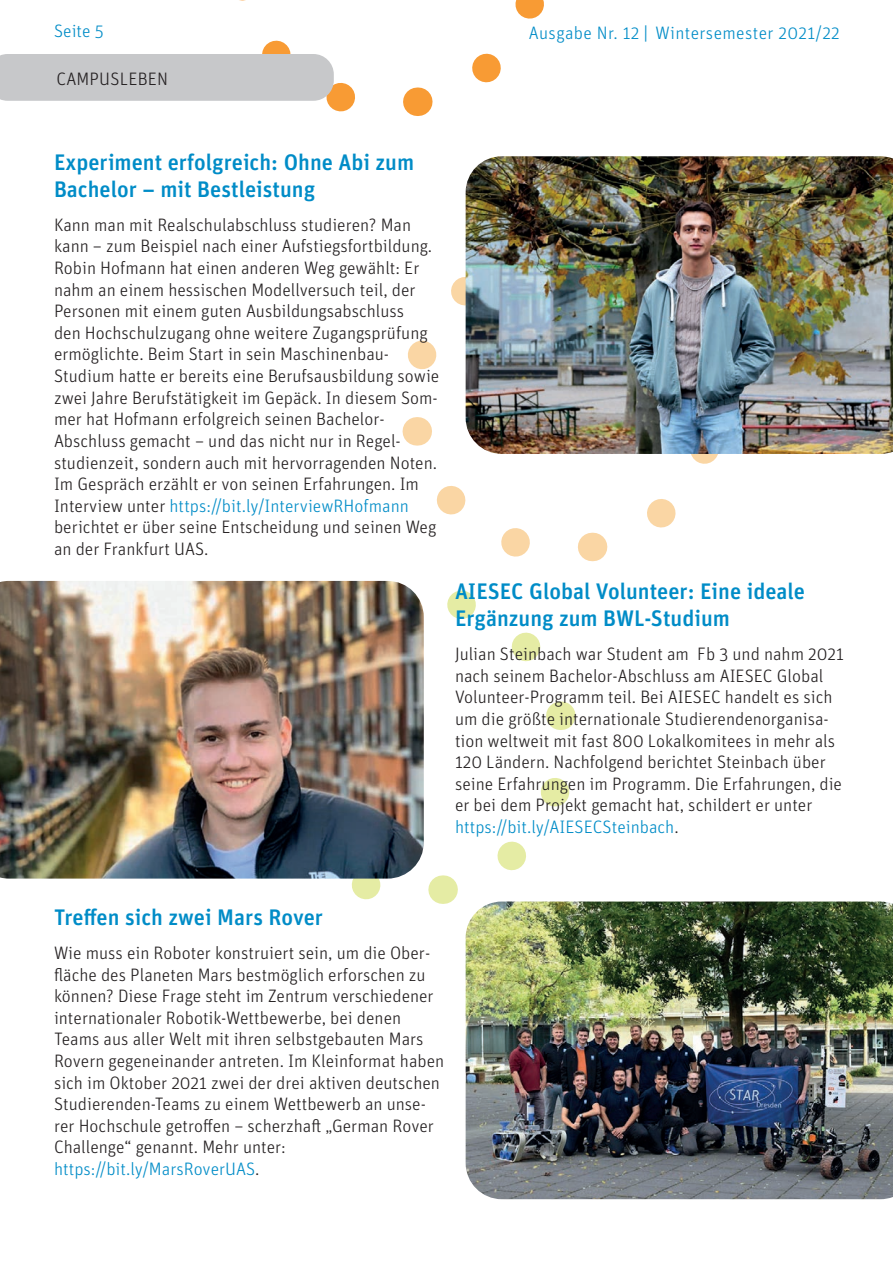
<style>
.page{position:relative;width:893px;height:1263px;background:#fff}
.page>*{position:absolute;margin:0;border:0;box-sizing:border-box;transform-origin:0 0}
.t1{font:500 22.5px/27px "Unit Pro";color:#008cc7}
.t2{font:300 18px/21.6px "Unit Pro";color:#231f20}
.t3{font:300 18px "Unit Pro";letter-spacing:.02em;color:#008cc7}
.s1{font-style:italic}
.s2{color:#008cc7}
</style>
<div class="page">
<svg style="left:261px;top:878px;width:173px;height:23px"></svg>
<svg style="left:497px;top:701px;width:79px;height:170px"></svg>
<svg style="left:443px;top:875px;width:1px;height:29px"></svg>
<svg style="left:436px;top:486px;width:148px;height:176px"></svg>
<svg style="left:647px;top:454px;width:71px;height:74px"></svg>
<svg style="left:402px;top:251px;width:64px;height:195px"></svg>
<svg style="left:592px;top:533px;width:1px;height:28px"></svg>
<svg style="left:472px;top:0;width:72px;height:83px"></svg>
<svg style="left:417px;top:88px;width:1px;height:28px"></svg>
<img style="left:466px;top:156px;width:427px;height:298px">
<img style="left:0;top:581px;width:424px;height:297px">
<img style="left:466px;top:901px;width:427px;height:298px">
<svg style="left:0;top:40px;width:409px;height:73px"></svg>
<p class="t3" style="left:54px;top:19px;width:51px">Seite 5</p>
<p class="t3" style="left:529px;top:21px;width:312px">Ausgabe Nr. 12 <span class="s1">/</span>Wintersemester 2021/22</p>
<p class="t2" style="left:56px;top:68px;width:113px">CAMPUSLEBEN</p>
<p class="t1" style="left:54px;top:147px;width:362px">Experiment erfolgreich: Ohne Abi zum<br>Bachelor – mit Bestleistung</p>
<p class="t2" style="left:54px;top:213px;width:387px">Kann man mit Realschulabschluss studieren? Man kann – zum Beispiel nach einer Aufstiegsfortbildung.<br>Robin Hofmann hat einen anderen Weg gewählt: Er nahm an einem hessischen Modellversuch teil, der Personen mit einem guten Ausbildungsabschluss<br>den Hochschulzugang ohne weitere Zugangsprüfung ermöglichte. Beim Start in sein Maschinenbau-Studium hatte er bereits eine Berufsausbildung sowie zwei Jahre Berufstätigkeit im Gepäck. In diesem Som&shy;mer hat Hofmann erfolgreich seinen Bachelor-Abschluss gemacht – und das nicht nur in Regel&shy;studienzeit, sondern auch mit hervorragenden Noten.<br>Im Gespräch erzählt er von seinen Erfahrungen. Im Interview unter <span class="s2">https://bit.ly/InterviewRHofmann </span>berichtet er über seine Entscheidung und seinen Weg an der Frankfurt UAS.</p>
<p class="t1" style="left:455px;top:576px;width:352px">AIESEC Global Volunteer: Eine ideale<br>Ergänzung zum BWL-Studium</p>
<p class="t2" style="left:455px;top:643px;width:390px">Julian Steinbach war Student am Fb 3 und nahm 2021 nach seinem Bachelor-Abschluss am AIESEC Global Volunteer-Programm teil. Bei AIESEC handelt es sich um die größte internationale Studierendenorganisa&shy;tion weltweit mit fast 800 Lokalkomitees in mehr als 120 Ländern. Nachfolgend berichtet Steinbach über seine Erfahrungen im Programm. Die Erfahrungen, die er bei dem Projekt gemacht hat, schildert er unter <span class="s2">https://bit.ly/AIESECSteinbach</span>.</p>
<p class="t1" style="left:54px;top:902px;width:271px">Treffen sich zwei Mars Rover</p>
<p class="t2" style="left:54px;top:941px;width:392px">Wie muss ein Roboter konstruiert sein, um die Ober&shy;fläche des Planeten Mars bestmöglich erforschen zu können? Diese Frage steht im Zentrum verschiedener internationaler Robotik-Wettbewerbe, bei denen Teams aus aller Welt mit ihren selbstgebauten Mars Rovern gegeneinander antreten. Im Kleinformat haben sich im Oktober 2021 zwei der drei aktiven deutschen Studierenden-Teams zu einem Wettbewerb an unse&shy;rer Hochschule getroffen – scherzhaft „German Rover Challenge“ genannt. Mehr unter: <span class="s2">https://bit.ly/MarsRoverUAS</span>.</p>
</div>
